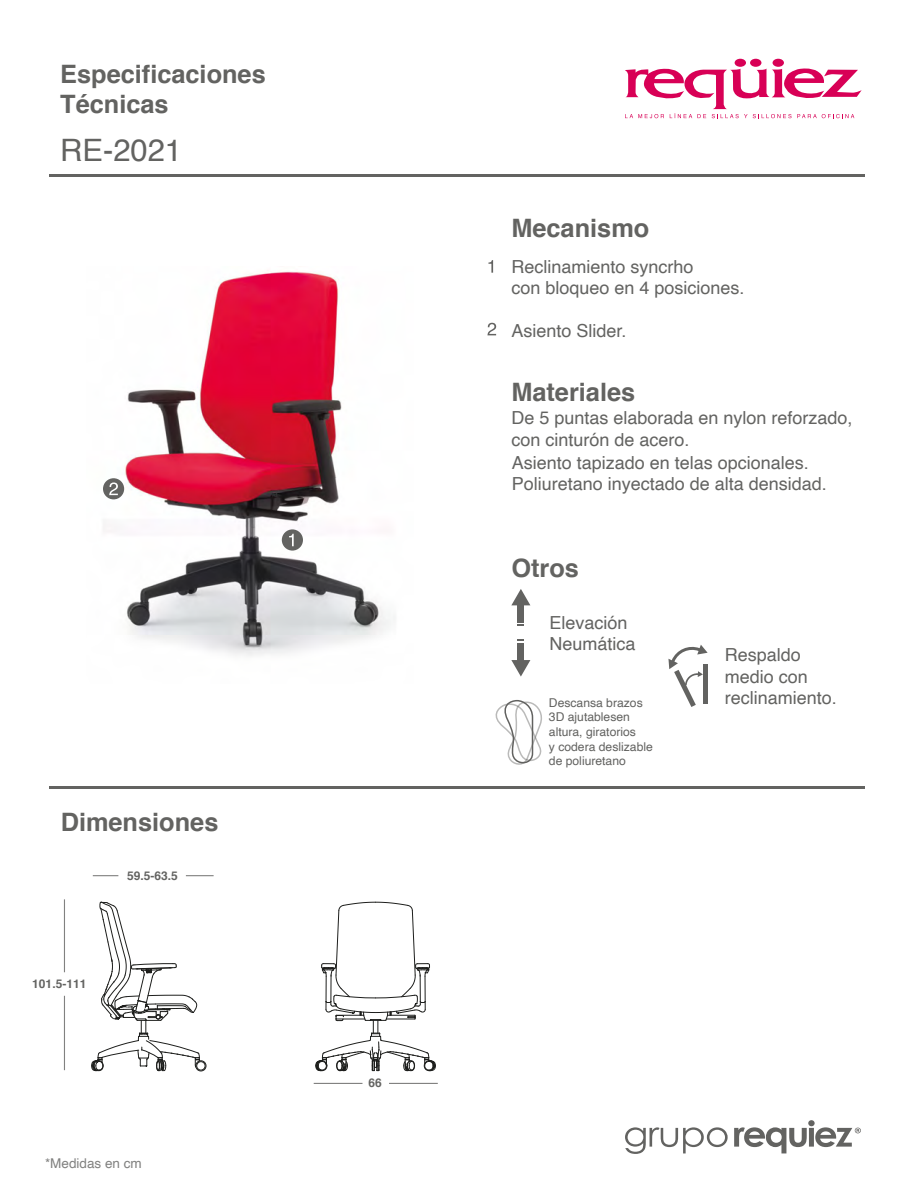
<style>
.page{position:relative;width:918px;height:1188px;background:#fff}
.page>*{position:absolute;margin:0;border:0;box-sizing:border-box;transform-origin:0 0}
.t1{font:30.9px "Helvetica";color:#636361}
.t2{font:700 25.35px/30.5px "Helvetica";color:#636361}
.t3{font:18px/21.6px "Helvetica";color:#636361}
.t4{font:13.5px "Helvetica";color:#818180}
.t5{font:12.15px/14.5px "Helvetica";color:#626260}
.t6{font:700 12px "Helvetica";color:#636361}
</style>
<div class="page">
<img style="left:103px;top:271px;width:292px;height:385px">
<hr style="left:314px;top:1083px;width:48px;height:1px;background:#818180">
<hr style="left:49px;top:175px;width:815px;height:2px;background:#636361">
<hr style="left:49px;top:787px;width:815px;height:2px;background:#636361">
<div style="left:282px;top:529px;width:21px;height:22px;background:#636361;border-radius:50%"></div>
<svg style="left:289px;top:534px;width:5px;height:12px"></svg>
<div style="left:103px;top:478px;width:21px;height:21px;background:#636361;border-radius:50%"></div>
<svg style="left:109px;top:483px;width:9px;height:12px"></svg>
<hr style="left:64px;top:899px;width:1px;height:73px;background:#818180">
<hr style="left:64px;top:996px;width:1px;height:74px;background:#818180">
<hr style="left:389px;top:1083px;width:49px;height:1px;background:#818180">
<svg style="left:93px;top:875px;width:25px;height:1px"></svg>
<svg style="left:186px;top:875px;width:28px;height:1px"></svg>
<div style="left:735px;top:59px;width:11px;height:8px;background:#d80056;border-radius:50%"></div>
<div style="left:750px;top:59px;width:11px;height:8px;background:#d80056;border-radius:50%"></div>
<div style="left:773px;top:59px;width:11px;height:8px;background:#d80056;border-radius:50%"></div>
<svg style="left:625px;top:68px;width:237px;height:50px"></svg>
<svg style="left:625px;top:1127px;width:103px;height:27px"></svg>
<svg style="left:734px;top:1120px;width:127px;height:33px"></svg>
<svg style="left:91px;top:902px;width:109px;height:169px"></svg>
<svg style="left:315px;top:902px;width:121px;height:169px"></svg>
<div style="left:196px;top:1061px;width:10px;height:10px;border:1px solid #1d1e1c;border-radius:50%"></div>
<div style="left:197px;top:1061px;width:8px;height:9px;border:1px solid #1d1e1c;border-radius:50%"></div>
<svg style="left:488px;top:260px;width:5px;height:13px"></svg>
<svg style="left:487px;top:323px;width:9px;height:12px"></svg>
<svg style="left:511px;top:589px;width:19px;height:16px"></svg>
<svg style="left:511px;top:660px;width:19px;height:17px"></svg>
<div style="left:518px;top:643px;width:6px;height:17px;background:#636361"></div>
<svg style="left:518px;top:639px;width:6px;height:2px"></svg>
<div style="left:518px;top:605px;width:6px;height:17px;background:#636361"></div>
<svg style="left:518px;top:624px;width:6px;height:2px"></svg>
<svg style="left:668px;top:645px;width:40px;height:62px"></svg>
<svg style="left:496px;top:700px;width:46px;height:65px"></svg>
<h2 class="t2" style="left:60px;top:59px;width:207px">Especificaciones<br>Técnicas</h2>
<h1 class="t1" style="left:60px;top:126px;width:123px">RE-2021</h1>
<h2 class="t2" style="left:61px;top:807px;width:159px">Dimensiones</h2>
<p class="t6" style="left:32px;top:974px;width:56px">101.5-111</p>
<p class="t6" style="left:127px;top:866px;width:52px">59.5-63.5</p>
<p class="t4" style="left:45px;top:1153px;width:98px">*Medidas en cm</p>
<p class="t6" style="left:368px;top:1074px;width:15px">66</p>
<h2 class="t2" style="left:511px;top:213px;width:140px">Mecanismo</h2>
<p class="t3" style="left:511px;top:256px;width:235px">Reclinamiento syncrho<br>con bloqueo en 4 posiciones.</p>
<p class="t3" style="left:511px;top:321px;width:117px">Asiento Slider.</p>
<h2 class="t2" style="left:511px;top:377px;width:125px">Materiales</h2>
<p class="t3" style="left:511px;top:407px;width:343px;line-height:22px">De 5 puntas elaborada en nylon reforzado, con cinturón de acero.<br>Asiento tapizado en telas opcionales.<br>Poliuretano inyectado de alta densidad.</p>
<h2 class="t2" style="left:511px;top:553px;width:69px">Otros</h2>
<p class="t3" style="left:549px;top:612px;width:88px">Elevación<br>Neumática</p>
<p class="t5" style="left:549px;top:696px;width:105px">Descansa brazos<br>3D ajutablesen altura, giratorios<br>y codera deslizable de poliuretano</p>
<p class="t3" style="left:725px;top:645px;width:114px">Respaldo medio con reclinamiento.</p>
</div>
